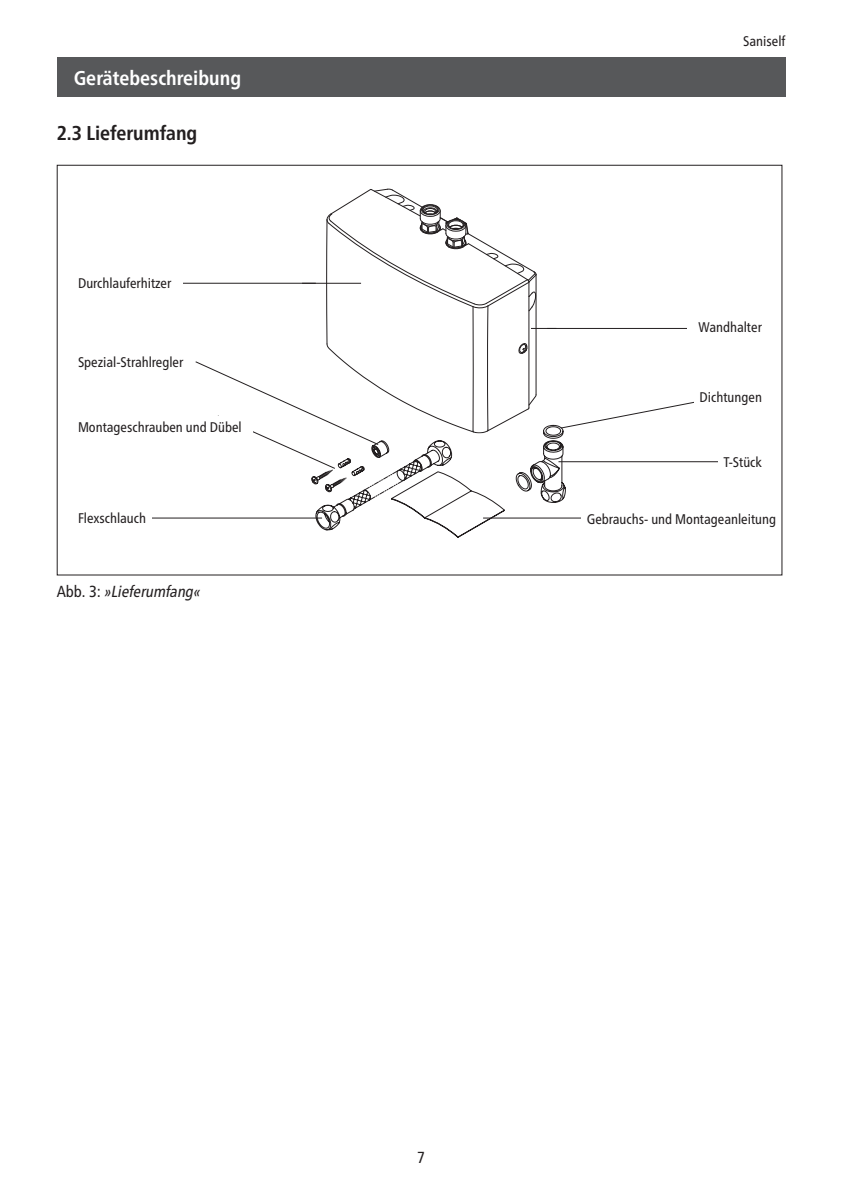
<style>
.page{position:relative;width:842px;height:1191px;background:#fff}
.page>*{position:absolute;margin:0;border:0;box-sizing:border-box;transform-origin:0 0}
.t1{font:700 condensed 20px "Frutiger Neue LTW1 G";color:#fff}
.t2{font:700 condensed 20px "Frutiger Neue LTW1 G";color:#231f20}
.t3{font:italic condensed 16px "Frutiger Neue LTW1 G";color:#231f20}
.t4{font:condensed 16px "Frutiger Neue LTW1 G";color:#231f20}
.t5{font:condensed 14px "Frutiger Neue LTW1 G";color:#231f20}
.s1{font-style:normal}
</style>
<div class="page">
<div style="left:57px;top:57px;width:728px;height:39px;background:#57585a"></div>
<hr style="left:120px;top:283px;width:246px;height:1px;background:#231f20">
<hr style="left:111px;top:518px;width:211px;height:1px;background:#231f20">
<div style="left:73px;top:507px;width:78px;height:21px;background:#fff"></div>
<div style="left:73px;top:272px;width:109px;height:22px;background:#fff"></div>
<svg style="left:195px;top:188px;width:523px;height:342px"></svg>
<h1 class="t1" style="left:74px;top:66px;width:169px">Gerätebeschreibung</h1>
<h1 class="t2" style="left:57px;top:121px;width:142px">2.3 Lieferumfang</h1>
<p class="t5" style="left:78px;top:275px;width:95px">Durchlauferhitzer</p>
<p class="t5" style="left:78px;top:353px;width:107px">Spezial-Strahlregler</p>
<p class="t5" style="left:78px;top:419px;width:165px">Montageschrauben und Dübel</p>
<p class="t5" style="left:78px;top:510px;width:70px">Flexschlauch</p>
<p class="t3" style="left:57px;top:582px;width:148px"><span class="s1">A b b . 3 :</span> »Lieferumfang«</p>
<p class="t5" style="left:743px;top:33px;width:43px">Saniself</p>
<p class="t5" style="left:699px;top:319px;width:65px">Wandhalter</p>
<p class="t5" style="left:699px;top:389px;width:64px">Dichtungen</p>
<p class="t5" style="left:723px;top:454px;width:40px">T-Stück</p>
<p class="t5" style="left:587px;top:511px;width:191px">Gebrauchs- und Montageanleitung</p>
<p class="t4" style="left:417px;top:1148px;width:9px">7</p>
</div>
